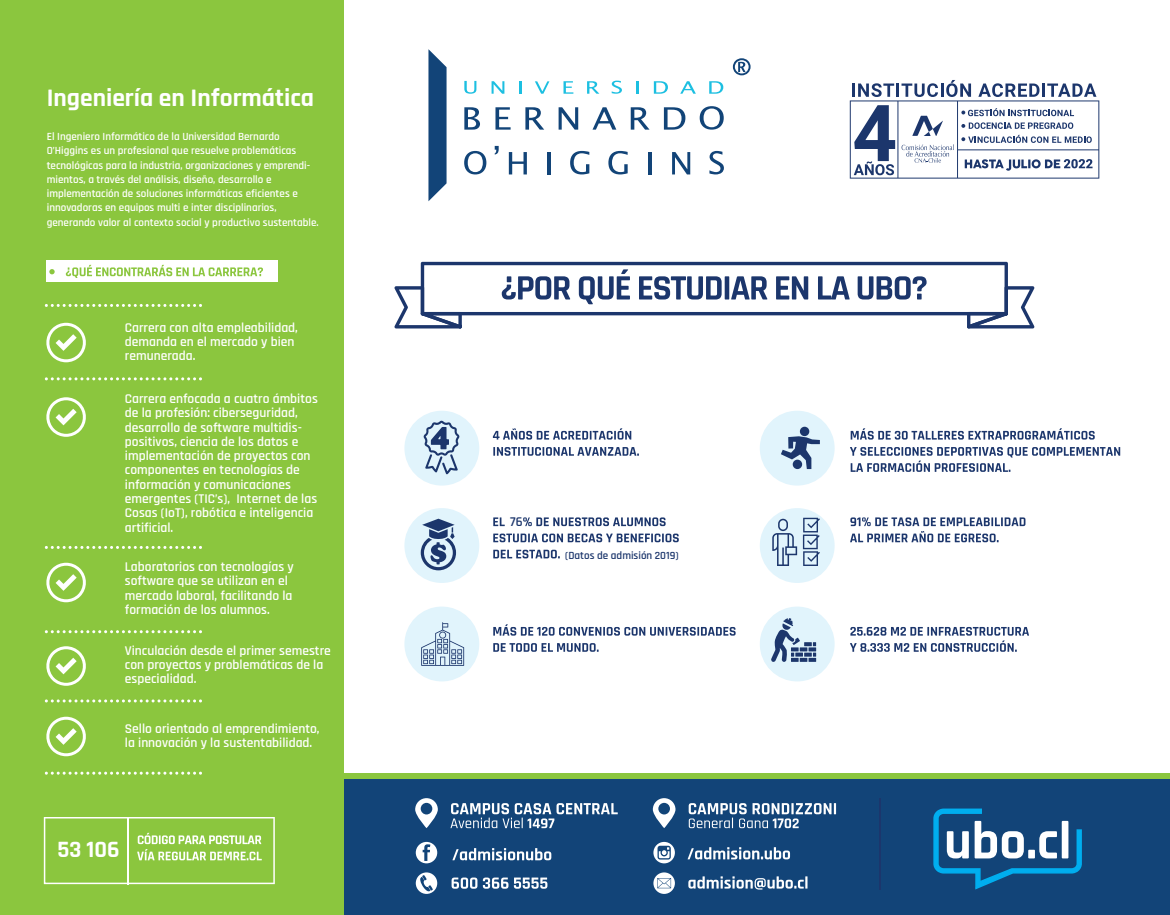
<style>
.page{position:relative;width:1170px;height:915px;background:#fff}
.page>*{position:absolute;margin:0;border:0;box-sizing:border-box;transform-origin:0 0}
.t1{font:700 25.5px "Rajdhani";color:#fff}
.t2{font:700 23.7px "Rajdhani";color:#fff}
.t3{font:600 13.5px/14.2px "Rajdhani";color:#fff}
.t4{font:600 13.5px "Rajdhani";color:#1c366c}
.t5{font:600 11.1px/14.2px "Rajdhani";color:#fff}
.t6{font:600 11.1px "Rajdhani";color:#1c366c}
</style>
<div class="page">
<div style="left:404px;top:606px;width:75px;height:75px;background:#e1f4fc;border-radius:50%"></div>
<div style="left:759px;top:606px;width:75px;height:75px;background:#e1f4fc;border-radius:50%"></div>
<div style="left:404px;top:410px;width:75px;height:75px;background:#e1f4fc;border-radius:50%"></div>
<div style="left:759px;top:410px;width:75px;height:75px;background:#e1f4fc;border-radius:50%"></div>
<div style="left:404px;top:508px;width:75px;height:74px;background:#e1f4fc;border-radius:50%"></div>
<div style="left:759px;top:508px;width:75px;height:74px;background:#e1f4fc;border-radius:50%"></div>
<div style="left:4px;top:772px;width:1165px;height:18px;background:#8bc63e"></div>
<div style="left:4px;top:778px;width:1165px;height:136px;background:#124478"></div>
<svg style="left:428px;top:49px;width:18px;height:152px;background:#325d8a"></svg>
<svg style="left:464px;top:107px;width:16px;height:23px"></svg>
<svg style="left:495px;top:107px;width:15px;height:23px"></svg>
<svg style="left:525px;top:107px;width:19px;height:23px"></svg>
<svg style="left:558px;top:107px;width:20px;height:23px"></svg>
<svg style="left:592px;top:107px;width:24px;height:23px"></svg>
<svg style="left:630px;top:107px;width:19px;height:23px"></svg>
<svg style="left:664px;top:107px;width:21px;height:23px"></svg>
<svg style="left:699px;top:106px;width:24px;height:24px"></svg>
<svg style="left:509px;top:152px;width:18px;height:22px"></svg>
<hr style="left:547px;top:152px;width:4px;height:22px;background:#124478">
<svg style="left:570px;top:151px;width:19px;height:23px"></svg>
<svg style="left:608px;top:151px;width:19px;height:23px"></svg>
<hr style="left:648px;top:152px;width:3px;height:22px;background:#124478">
<svg style="left:672px;top:152px;width:18px;height:22px"></svg>
<svg style="left:709px;top:151px;width:14px;height:23px"></svg>
<svg style="left:464px;top:151px;width:22px;height:23px"></svg>
<svg style="left:494px;top:146px;width:4px;height:8px"></svg>
<svg style="left:464px;top:81px;width:12px;height:13px"></svg>
<svg style="left:491px;top:81px;width:13px;height:13px"></svg>
<svg style="left:519px;top:81px;width:2px;height:13px"></svg>
<svg style="left:535px;top:81px;width:14px;height:13px"></svg>
<svg style="left:563px;top:81px;width:10px;height:13px"></svg>
<svg style="left:587px;top:81px;width:12px;height:13px"></svg>
<svg style="left:611px;top:81px;width:11px;height:13px"></svg>
<svg style="left:636px;top:81px;width:2px;height:13px"></svg>
<svg style="left:653px;top:81px;width:15px;height:13px"></svg>
<svg style="left:680px;top:81px;width:15px;height:13px"></svg>
<svg style="left:709px;top:81px;width:14px;height:13px"></svg>
<svg style="left:732px;top:58px;width:18px;height:17px"></svg>
<svg style="left:394px;top:262px;width:640px;height:66px"></svg>
<svg style="left:493px;top:447px;width:146px;height:8px"></svg>
<svg style="left:493px;top:428px;width:138px;height:11px"></svg>
<svg style="left:493px;top:549px;width:66px;height:9px"></svg>
<svg style="left:493px;top:533px;width:185px;height:9px"></svg>
<svg style="left:493px;top:517px;width:172px;height:9px"></svg>
<svg style="left:850px;top:447px;width:270px;height:24px"></svg>
<svg style="left:850px;top:428px;width:244px;height:11px"></svg>
<svg style="left:850px;top:517px;width:175px;height:25px"></svg>
<svg style="left:493px;top:643px;width:105px;height:8px"></svg>
<svg style="left:493px;top:624px;width:242px;height:11px"></svg>
<svg style="left:850px;top:627px;width:178px;height:24px"></svg>
<svg style="left:772px;top:517px;width:47px;height:48px"></svg>
<svg style="left:421px;top:622px;width:43px;height:43px"></svg>
<svg style="left:799px;top:426px;width:10px;height:10px"></svg>
<svg style="left:781px;top:436px;width:38px;height:33px"></svg>
<svg style="left:420px;top:518px;width:36px;height:52px"></svg>
<svg style="left:771px;top:618px;width:45px;height:43px"></svg>
<svg style="left:423px;top:420px;width:36px;height:54px"></svg>
<svg style="left:450px;top:803px;width:167px;height:24px"></svg>
<svg style="left:652px;top:798px;width:23px;height:29px"></svg>
<svg style="left:415px;top:798px;width:23px;height:29px"></svg>
<svg style="left:688px;top:803px;width:148px;height:24px"></svg>
<div style="left:0;top:0;width:344px;height:914px;background:#8bc63e"></div>
<svg style="left:45px;top:377px;width:157px;height:3px"></svg>
<svg style="left:45px;top:546px;width:157px;height:2px"></svg>
<svg style="left:45px;top:304px;width:157px;height:3px"></svg>
<svg style="left:45px;top:699px;width:157px;height:3px"></svg>
<svg style="left:45px;top:771px;width:157px;height:3px"></svg>
<svg style="left:45px;top:630px;width:157px;height:3px"></svg>
<div style="left:46px;top:261px;width:231px;height:21px;background:#fff"></div>
<hr style="left:879px;top:797px;width:2px;height:92px;background:#1c366c">
<svg style="left:452px;top:848px;width:99px;height:12px"></svg>
<svg style="left:687px;top:847px;width:103px;height:12px"></svg>
<svg style="left:451px;top:877px;width:96px;height:11px"></svg>
<div style="left:416px;top:841px;width:21px;height:22px;background:#fff;border-radius:50%"></div>
<svg style="left:422px;top:844px;width:8px;height:16px"></svg>
<svg style="left:653px;top:841px;width:21px;height:22px"></svg>
<svg style="left:657px;top:845px;width:13px;height:14px"></svg>
<div style="left:416px;top:872px;width:21px;height:21px;background:#fff;border-radius:50%"></div>
<svg style="left:420px;top:874px;width:13px;height:17px"></svg>
<svg style="left:933px;top:808px;width:148px;height:81px"></svg>
<svg style="left:688px;top:876px;width:119px;height:13px"></svg>
<svg style="left:653px;top:872px;width:21px;height:21px"></svg>
<svg style="left:657px;top:877px;width:14px;height:11px"></svg>
<svg style="left:849px;top:80px;width:250px;height:98px"></svg>
<svg style="left:46px;top:322px;width:40px;height:40px"></svg>
<svg style="left:46px;top:397px;width:40px;height:39px"></svg>
<svg style="left:46px;top:562px;width:40px;height:40px"></svg>
<svg style="left:46px;top:646px;width:40px;height:39px"></svg>
<svg style="left:46px;top:716px;width:40px;height:40px"></svg>
<svg style="left:44px;top:817px;width:231px;height:66px"></svg>
<hr style="left:127px;top:816px;width:1px;height:67px;background:#fff">
<svg style="left:66px;top:265px;width:197px;height:13px"></svg>
<svg style="left:49px;top:269px;width:6px;height:5px"></svg>
<h1 class="t1" style="left:47px;top:83px;width:269px">Ingeniería en Informática</h1>
<p class="t5" style="left:47px;top:130px;width:273px">El Ingeniero Informático de la Universidad Bernardo O’Higgins es un profesional que resuelve problemáticas tecnológicas para la industria, organizaciones y emprendi&shy;mientos, a través del análisis, diseño, desarrollo e implementación de soluciones informáticas eficientes e innovadoras en equipos multi e inter disciplinarios, generando valor al contexto social y productivo sustentable.</p>
<p class="t3" style="left:125px;top:320px;width:174px">Carrera con alta empleabilidad, demanda en el mercado y bien remunerada.</p>
<p class="t3" style="left:125px;top:392px;width:194px">Carrera enfocada a cuatro ámbitos de la profesión: ciberseguridad, desarrollo de software multidis&shy;positivos, ciencia de los datos e implementación de proyectos con componentes en tecnologías de información y comunicaciones emergentes (TIC’s), Internet de las<br>Cosas (IoT), robótica e inteligencia artificial.</p>
<p class="t3" style="left:125px;top:560px;width:170px">Laboratorios con tecnologías y software que se utilizan en el mercado laboral, facilitando la formación de los alumnos.</p>
<p class="t3" style="left:125px;top:643px;width:207px">Vinculación desde el primer semestre con proyectos y problemáticas de la especialidad.</p>
<p class="t3" style="left:125px;top:721px;width:196px">Sello orientado al emprendimiento, la innovación y la sustentabilidad.</p>
<h2 class="t2" style="left:57px;top:834px;width:64px">53 106</h2>
<p class="t4" style="left:510px;top:513px;width:14px">76</p>
<p class="t6" style="left:565px;top:548px;width:115px">(Datos de admisión 2019)</p>
</div>
